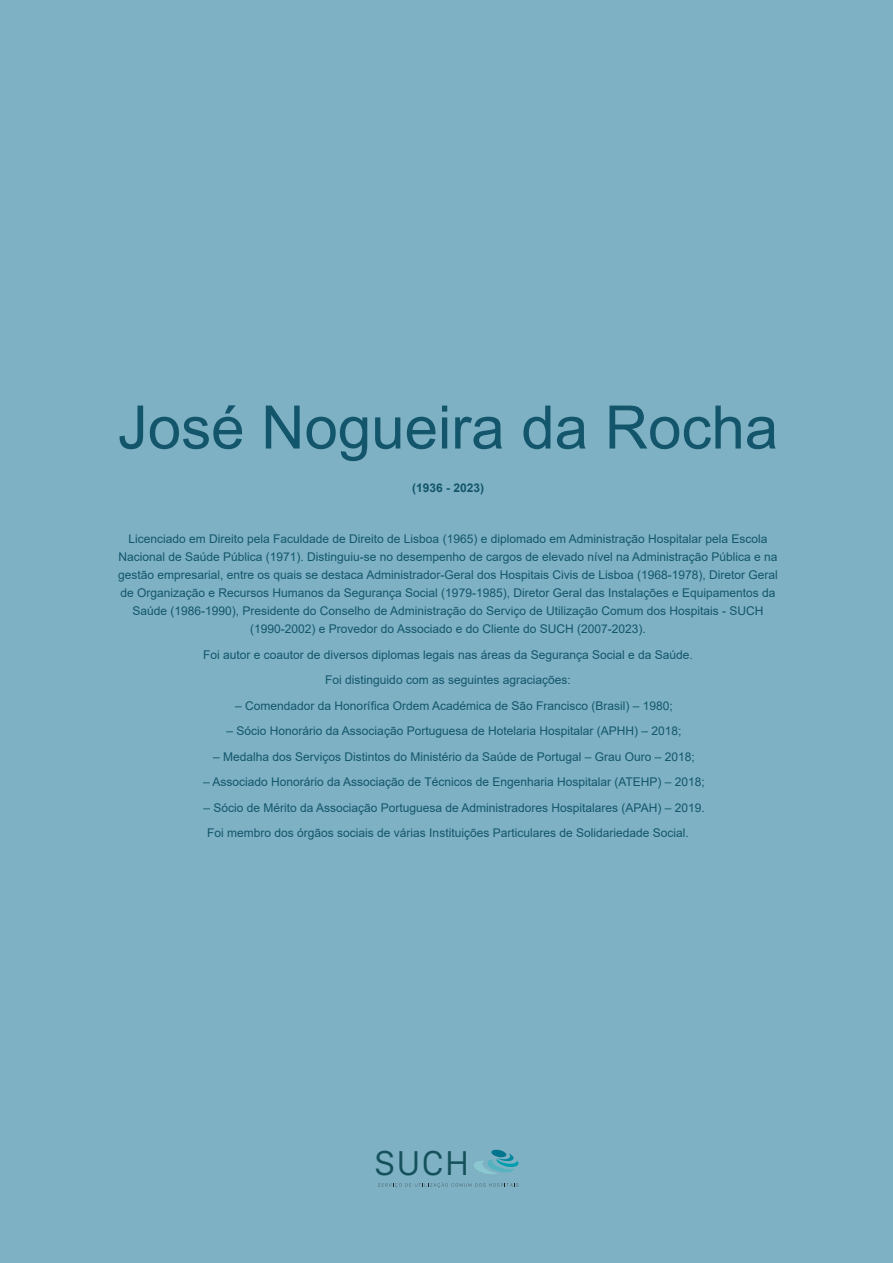
<style>
.page{position:relative;width:893px;height:1263px;background:#7eb1c3}
.page>*{position:absolute;margin:0;border:0;box-sizing:border-box;transform-origin:0 0}
.t1{font:60px "Arial";color:#13566c}
.t2{font:35.7px "San Francisco Text";color:#14515b}
.t3{font:12px/18px "Arial";color:#13566c;text-align:center}
.t4{font:700 12px "Arial";color:#13566c}
</style>
<div class="page">
<svg style="left:474px;top:1149px;width:44px;height:25px"></svg>
<svg style="left:378px;top:1182px;width:140px;height:6px"></svg>
<h1 class="t1" style="left:118px;top:386px;width:662px">José Nogueira da Rocha</h1>
<p class="t4" style="left:412px;top:479px;width:74px">(1936 - 2023)</p>
<p class="t3" style="left:118px;top:530px;width:661px">Licenciado em Direito pela Faculdade de Direito de Lisboa (1965) e diplomado em Administração Hospitalar pela Escola Nacional de Saúde Pública (1971). Distinguiu-se no desempenho de cargos de elevado nível na Administração Pública e na gestão empresarial, entre os quais se destaca Administrador-Geral dos Hospitais Civis de Lisboa (1968-1978), Diretor Geral de Organização e Recursos Humanos da Segurança Social (1979-1985), Diretor Geral das Instalações e Equipamentos da Saúde (1986-1990), Presidente do Conselho de Administração do Serviço de Utilização Comum dos Hospitais - SUCH (1990-2002) e Provedor do Associado e do Cliente do SUCH (2007-2023).</p>
<p class="t3" style="left:203px;top:641px;width:491px;line-height:25.5px">Foi autor e coautor de diversos diplomas legais nas áreas da Segurança Social e da Saúde.<br>Foi distinguido com as seguintes agraciações:</p>
<p class="t3" style="left:235px;top:696px;width:439px">– Comendador da Honorífica Ordem Académica de São Francisco (Brasil) – 1980;</p>
<p class="t3" style="left:227px;top:722px;width:456px">– Sócio Honorário da Associação Portuguesa de Hotelaria Hospitalar (APHH) – 2018;</p>
<p class="t3" style="left:213px;top:747px;width:483px">– Medalha dos Serviços Distintos do Ministério da Saúde de Portugal – Grau Ouro – 2018;</p>
<p class="t3" style="left:203px;top:773px;width:503px">– Associado Honorário da Associação de Técnicos de Engenharia Hospitalar (ATEHP) – 2018;</p>
<p class="t3" style="left:207px;top:794px;width:499px;line-height:25.5px;text-align:left;text-indent:-4px">– Sócio de Mérito da Associação Portuguesa de Administradores Hospitalares (APAH) – 2019.<br>Foi membro dos órgãos sociais de várias Instituições Particulares de Solidariedade Social.</p>
<h2 class="t2" style="left:375px;top:1140px;width:96px">SUCH</h2>
</div>
